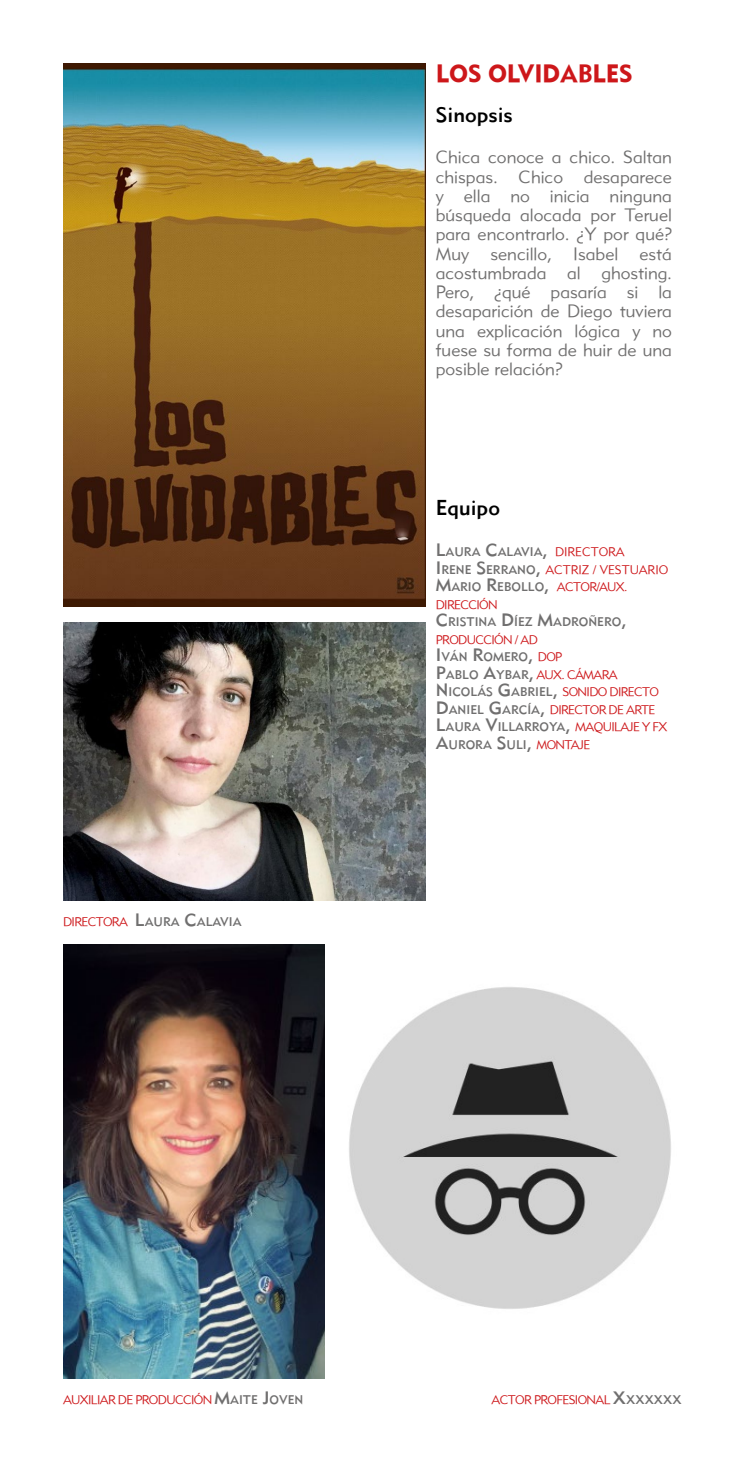
<style>
.page{position:relative;width:745px;height:1474px;background:#fff}
.page>*{position:absolute;margin:0;border:0;box-sizing:border-box;transform-origin:0 0}
.t1{font:24.5px "Metro Black LT Two";letter-spacing:-.01em;color:#cd171a}
.t2{font:21px "Metro Medium LT Two";color:#000}
.t3{font:17.5px/19.2px "Metro Lite LT Two";color:#706f6f;text-align:justify}
.t4{font:12.25px/17.5px "Metro Lite LT Two";letter-spacing:-.05em;color:#cd171a}
.t5{font:12.25px/17.5px "Metro Medium LT Two";color:#706f6f}
.t6{font:12.25px "Metro Lite LT Two";color:#cd171a}
.s1{font-family:"Metro Lite LT Two";color:#cd171a}
.s2{font-size:17.5px}
.s3{font-family:"Metro Medium LT Two";font-size:17.5px;color:#706f6f}
.s4{font-family:"Metro Medium LT Two";color:#706f6f}
</style>
<div class="page">
<img style="left:63px;top:944px;width:261px;height:433px">
<img style="left:63px;top:623px;width:362px;height:277px">
<img style="left:349px;top:987px;width:322px;height:322px">
<img style="left:63px;top:63px;width:362px;height:543px">
<h1 class="t1" style="left:435px;top:58px;width:198px">LOS OLVIDABLES</h1>
<p class="t2" style="left:435px;top:102px;width:79px">Sinopsis</p>
<p class="t3" style="left:435px;top:147px;width:237px">Chica conoce a chico. Saltan chispas. Chico desaparece y ella no inicia ninguna búsqueda alocada por Teruel para encontrarlo. ¿Y por qué?<br>Muy sencillo, Isabel está acostumbrada al ghosting.<br>Pero, ¿qué pasaría si la desaparición de Diego tuviera una explicación lógica y no fuese su forma de huir de una posible relación?</p>
<p class="t2" style="left:435px;top:495px;width:66px">Equipo</p>
<p class="t5" style="left:63px;top:913px;width:180px"><span class="s1">DIRECTORA</span> <span class="s2">L</span>AURA <span class="s2">C</span>ALAVIA</p>
<p class="t5" style="left:435px;top:543px;width:190px"><span class="s2">L</span>AURA <span class="s2">C</span>ALAVIA<span class="s2">,</span> <span class="s1">DIRECTORA</span></p>
<p class="t6" style="left:435px;top:562px;width:234px"><span class="s3">I</span> <span class="s4">RENE</span> <span class="s3">S</span><span class="s4">ERRANO</span><span class="s3">,</span> ACTRIZ / VESTUARIO</p>
<p class="t5" style="left:435px;top:578px;width:193px"><span class="s2">M</span>ARIO <span class="s2">R</span>EBOLLO<span class="s2">,</span> <span class="s1">ACTOR/AUX.</span></p>
<p class="t4" style="left:435px;top:595px;width:63px">DIRECCIÓN</p>
<p class="t5" style="left:435px;top:613px;width:192px"><span class="s2">C</span>RISTINA <span class="s2">D</span>ÍEZ <span class="s2">M</span>ADROÑERO<span class="s2">,</span></p>
<p class="t4" style="left:435px;top:630px;width:103px">PRODUCCIÓN / AD</p>
<p class="t5" style="left:435px;top:648px;width:128px"><span class="s2">I</span> VÁN <span class="s2">R</span>OMERO<span class="s2">,</span> <span class="s1">DOP</span></p>
<p class="t4" style="left:435px;top:665px;width:224px"><span class="s3">P</span><span class="s4">ABL O</span> <span class="s3">A</span><span class="s4">YBAR</span><span class="s3">,</span> AUX. CÁMARA<br><span class="s3">N</span> <span class="s4">ICOLÁS</span> <span class="s3">G</span><span class="s4">ABRIEL</span><span class="s3">,</span> SONIDO DIRECTO<br><span class="s3">D</span><span class="s4">ANIEL</span> <span class="s3">G</span><span class="s4">ARCÍA</span><span class="s3">,</span> DIRECTOR DE ARTE</p>
<p class="t5" style="left:435px;top:718px;width:233px"><span class="s2">L</span>AURA <span class="s2">V</span>ILLARROYA<span class="s2">,</span> <span class="s1">MAQUILAJE Y FX<br></span><span class="s2">A</span>URORA <span class="s2">S</span>ULI<span class="s2">,</span> <span class="s1">MONTAJE</span></p>
<p class="t4" style="left:63px;top:1390px;width:242px">AUXILIAR DE PRODUCCIÓN <span class="s3">M</span><span class="s4">AITE</span> <span class="s3">J</span><span class="s4">OVEN</span></p>
<p class="t4" style="left:491px;top:1390px;width:145px">ACTOR PROFESIONAL <span class="s3">X</span><span class="s4">XXXXXX</span></p>
</div>
